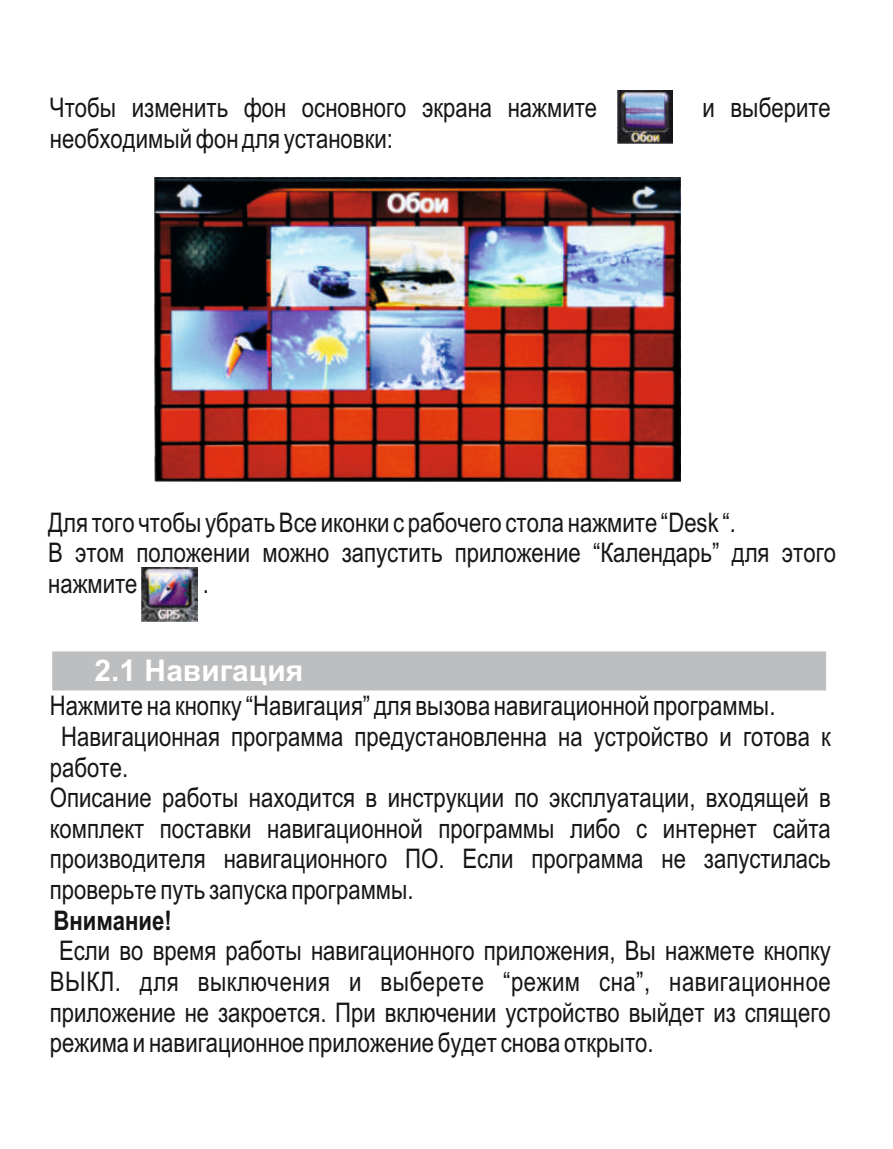
<style>
.page{position:relative;width:893px;height:1149px;background:#fff}
.page>*{position:absolute;margin:0;border:0;box-sizing:border-box;transform-origin:0 0}
.t1{font:700 30px "Arial";color:#fff}
.t2{font:27px/30.6px "Arial Narrow";color:#151616}
.t3{font:700 27px "Arial Narrow";color:#151616}
</style>
<div class="page">
<div style="left:52px;top:651px;width:774px;height:39px;background:#bcbec0"></div>
<img style="left:617px;top:91px;width:55px;height:53px">
<img style="left:141px;top:567px;width:56px;height:54px">
<img style="left:155px;top:177px;width:526px;height:304px">
<p class="t2" style="left:50px;top:95px;width:549px">Чтобы изменить фон основного экрана нажмите</p>
<p class="t2" style="left:703px;top:95px;width:130px">и выберите</p>
<p class="t2" style="left:50px;top:125px;width:344px">необходимый фон для установки:</p>
<p class="t2" style="left:48px;top:509px;width:789px">Для того чтобы убрать Все иконки с рабочего стола нажмите “Desk “.<br>В этом положении можно запустить приложение “Календарь” для этого нажмите</p>
<p class="t2" style="left:203px;top:570px;width:8px">.</p>
<p class="t1" style="left:95px;top:659px;width:210px">2.1 Навигация</p>
<p class="t2" style="left:50px;top:692px;width:727px">Нажмите на кнопку “Навигация” для вызова навигационной программы.</p>
<p class="t2" style="left:61px;top:723px;width:771px">Навигационная программа предустановленна на устройство и готова к</p>
<p class="t2" style="left:50px;top:754px;width:80px">работе.</p>
<p class="t2" style="left:50px;top:784px;width:782px">Описание работы находится в инструкции по эксплуатации, входящей в</p>
<p class="t2" style="left:50px;top:815px;width:782px">комплект поставки навигационной программы либо с интернет сайта</p>
<p class="t2" style="left:50px;top:845px;width:782px">производителя навигационного ПО. Если программа не запустилась</p>
<p class="t2" style="left:50px;top:876px;width:365px">проверьте путь запуска программы.</p>
<p class="t3" style="left:54px;top:909px;width:120px">Внимание!</p>
<p class="t2" style="left:50px;top:937px;width:782px;text-align:justify;text-indent:9px">Если во время работы навигационного приложения, Вы нажмете кнопку ВЫКЛ. для выключения и выберете “режим сна”, навигационное приложение не закроется. При включении устройство выйдет из спящего режима и навигационное приложение будет снова открыто.</p>
</div>
